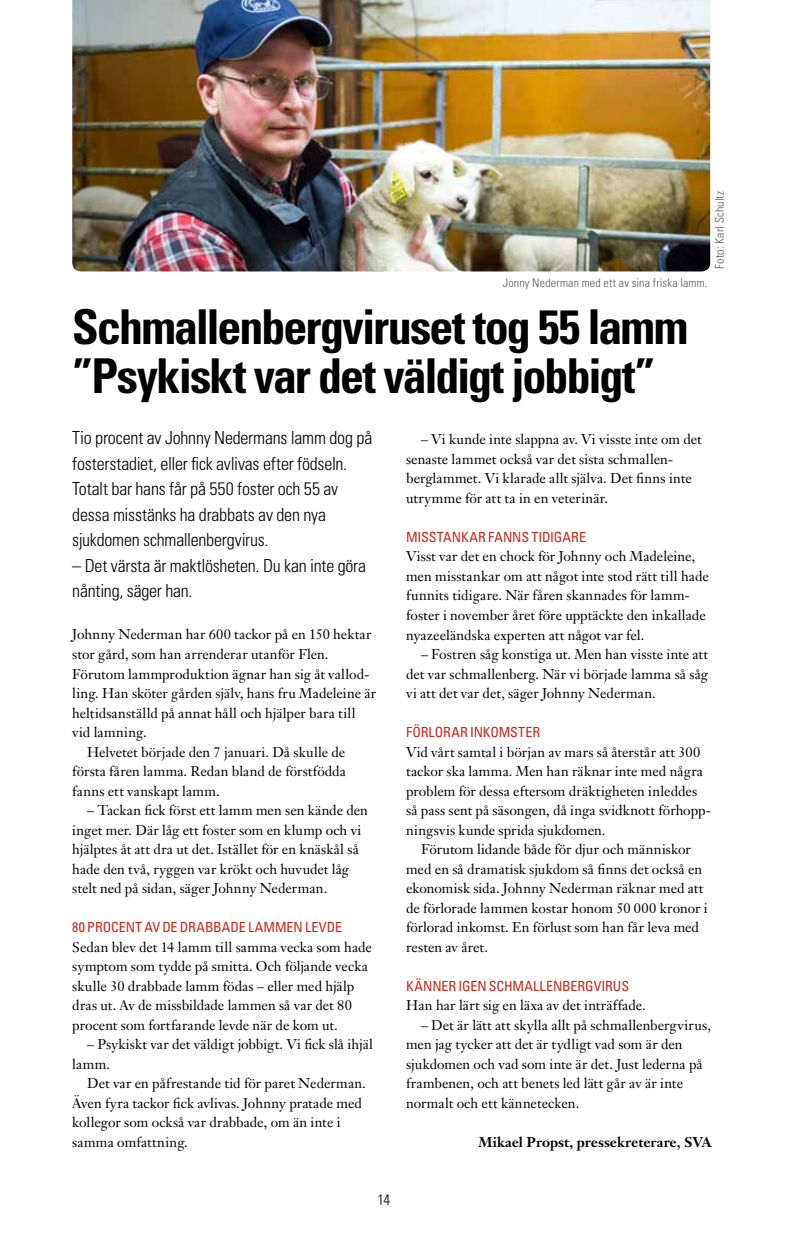
<style>
.page{position:relative;width:808px;height:1234px;background:#fff}
.page>*{position:absolute;margin:0;border:0;box-sizing:border-box;transform-origin:0 0}
.t1{font:700 condensed 48px/49.5px "Univers LT Std";letter-spacing:-.04em;color:#000}
.t2{font:300 condensed 18px/25.5px "Univers LT Std";letter-spacing:-.01em;color:#000}
.t3{font:300 condensed 15px "Univers LT Std";color:#000}
.t4{font:13.95px/19.5px "Janson Text LT Std";letter-spacing:.005em;color:#000}
.t5{font:condensed 13.95px "Univers LT Std";color:#c5281c}
.t6{font:700 13.95px "Janson Text LT Std";color:#000}
.t7{font:300 condensed 12px "Univers LT Std";letter-spacing:.015em;color:#58595b}
</style>
<div class="page">
<img style="left:72px;top:0;width:638px;height:271px">
<p class="t7" style="left:503px;top:275px;width:206px">Jonny Nederman med ett av sina friska lamm.</p>
<p class="t7" style="left:712px;top:269px;width:80px;rotate:-90deg">Foto: Karl Schultz</p>
<h1 class="t1" style="left:72px;top:302px;width:618px">Schmallenbergviruset tog 55 lamm ”Psykiskt var det väldigt jobbigt”</h1>
<p class="t4" style="left:406px;top:429px;width:297px;text-indent:15px">– Vi kunde inte slappna av. Vi visste inte om det senaste lammet också var det sista schmallen&shy;berglammet. Vi klarade allt själva. Det finns inte utrymme för att ta in en veterinär.</p>
<p class="t5" style="left:406px;top:528px;width:47px">MISSTANKAR</p>
<p class="t5" style="left:488px;top:528px;width:9px">FANN</p>
<p class="t5" style="left:521px;top:528px;width:42px">S TIDIGARE</p>
<p class="t4" style="left:406px;top:546px;width:304px">Visst var det en chock för Johnny och Madeleine, men misstankar om att något inte stod rätt till hade funnits tidigare. När fåren skannades för lamm&shy;foster i november året före upptäckte den inkallade nyazeeländska experten att något var fel.</p>
<p class="t4" style="left:406px;top:644px;width:304px;text-align:justify;text-indent:15px">– Fostren såg konstiga ut. Men han visste inte att det var schmallenberg. När vi började lamma så såg vi att det var det, säger Johnny Nederman.</p>
<p class="t5" style="left:406px;top:723px;width:136px">FÖRLORAR I NKOMSTER</p>
<p class="t4" style="left:406px;top:741px;width:307px">Vid vårt samtal i början av mars så återstår att 300 tackor ska lamma. Men han räknar inte med några problem för dessa eftersom dräktigheten inleddes så pass sent på säsongen, då inga svidknott förhopp&shy;ningsvis kunde sprida sjukdomen.</p>
<p class="t4" style="left:406px;top:839px;width:303px;text-indent:15px">Förutom lidande både för djur och människor med en så dramatisk sjukdom så finns det också en ekonomisk sida. Johnny Nederman räknar med att de förlorade lammen kostar honom 50 000 kronor i förlorad inkomst. En förlust som han får leva med resten av året.</p>
<p class="t5" style="left:406px;top:976px;width:100px">KÄNNER IGEN SCHMALLENBERGVI</p>
<p class="t5" style="left:605px;top:976px;width:16px">RUS</p>
<p class="t4" style="left:406px;top:995px;width:241px">Han har lärt sig en läxa av det inträffade.</p>
<p class="t4" style="left:406px;top:1014px;width:306px;text-indent:15px">– Det är lätt att skylla allt på schmallenbergvirus, men jag tycker att det är tydligt vad som är den sjukdomen och vad som inte är det. Just lederna på frambenen, och att benets led lätt går av är inte normalt och ett kännetecken.</p>
<p class="t6" style="left:478px;top:1132px;width:235px">Mikael Propst, pressekreterare, SVA</p>
<p class="t2" style="left:72px;top:425px;width:302px">Tio procent av Johnny Nedermans lamm dog på fosterstadiet, eller fick avlivas efter födseln.<br>Totalt bar hans får på 550 foster och 55 av dessa misstänks ha drabbats av den nya sjukdomen schmallenbergvirus.</p>
<p class="t2" style="left:72px;top:552px;width:295px">– Det värsta är maktlösheten. Du kan inte göra nånting, säger han.</p>
<p class="t4" style="left:72px;top:624px;width:301px">Johnny Nederman har 600 tackor på en 150 hektar</p>
<p class="t4" style="left:72px;top:644px;width:258px">stor gård, som han arrenderar utanför Flen.</p>
<p class="t4" style="left:72px;top:663px;width:299px">Förutom lammproduktion ägnar han sig åt vallod-</p>
<p class="t4" style="left:72px;top:683px;width:305px">ling. Han sköter gården själv, hans fru Madeleine är</p>
<p class="t4" style="left:72px;top:702px;width:285px">heltidsanställd på annat håll och hjälper bara till</p>
<p class="t4" style="left:72px;top:722px;width:76px">vid lamning.</p>
<p class="t4" style="left:87px;top:741px;width:260px">Helvetet började den 7 januari. Då skulle de</p>
<p class="t4" style="left:72px;top:761px;width:275px">första fåren lamma. Redan bland de förstfödda</p>
<p class="t4" style="left:72px;top:780px;width:149px">fanns ett vanskapt lamm.</p>
<p class="t4" style="left:72px;top:800px;width:297px;text-indent:15px">– Tackan fick först ett lamm men sen kände den inget mer. Där låg ett foster som en klump och vi hjälptes åt att dra ut det. Istället för en knäskål så hade den två, ryggen var krökt och huvudet låg stelt ned på sidan, säger Johnny Nederman.</p>
<p class="t5" style="left:72px;top:918px;width:271px">80 PROCENT AV DE DRABBADE LAMMEN LEVDE</p>
<p class="t4" style="left:72px;top:936px;width:301px">Sedan blev det 14 lamm till samma vecka som hade symptom som tydde på smitta. Och följande vecka skulle 30 drabbade lamm födas – eller med hjälp dras ut. Av de missbildade lammen så var det 80 procent som fortfarande levde när de kom ut.</p>
<p class="t4" style="left:72px;top:1034px;width:302px;text-indent:15px">– Psykiskt var det väldigt jobbigt. Vi fick slå ihjäl lamm.</p>
<p class="t4" style="left:72px;top:1073px;width:295px;text-indent:15px">Det var en påfrestande tid för paret Nederman.<br>Även fyra tackor fick avlivas. Johnny pratade med kollegor som också var drabbade, om än inte i samma omfattning.</p>
<p class="t3" style="left:377px;top:1190px;width:14px">14</p>
</div>
